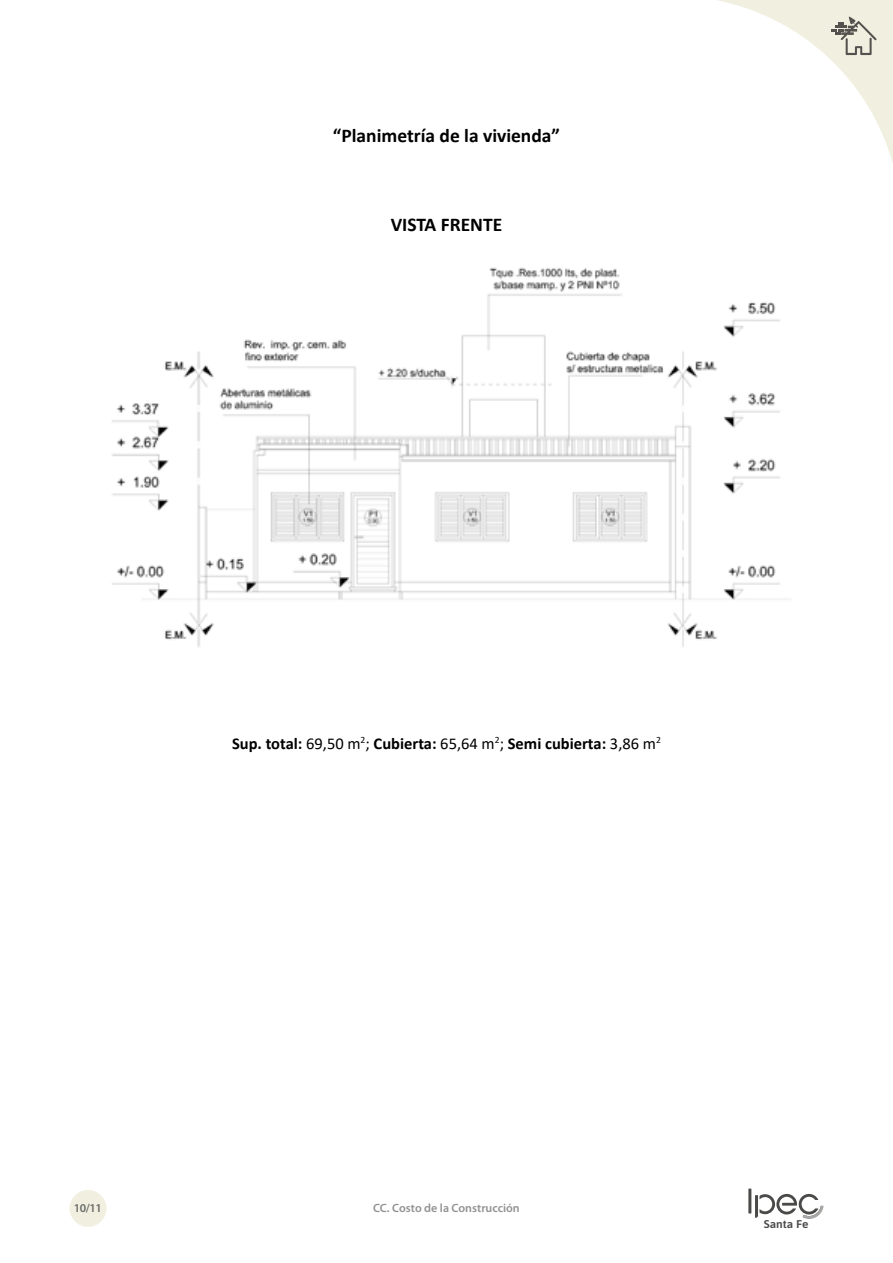
<style>
.page{position:relative;width:893px;height:1263px;background:#fff}
.page>*{position:absolute;margin:0;border:0;box-sizing:border-box;transform-origin:0 0}
.t1{font:700 19.5px "Calibri";color:#000}
.t2{font:700 16.5px "Calibri";color:#000}
.t3{font:600 12px "Myriad Pro";color:#929291}
.t4{font:600 12px "Myriad Pro";color:#6a6a69}
.t5{font:600 11.25px "Asap";color:#4a4a49;scale:1.06 1}
.s1{font-weight:400}
</style>
<div class="page">
<div style="left:70px;top:1190px;width:36px;height:37px;background:#f1f0e0;border-radius:50%"></div>
<hr style="left:748px;top:1188px;width:3px;height:25px;background:#4a4a49">
<svg style="left:755px;top:1193px;width:69px;height:26px"></svg>
<svg style="left:717px;top:0;width:176px;height:163px"></svg>
<img style="left:112px;top:267px;width:668px;height:380px">
<p class="t1" style="left:333px;top:122px;width:229px">“Planimetría de la vivienda”</p>
<p class="t1" style="left:391px;top:210px;width:113px">VISTA FRENTE</p>
<p class="t2" style="left:232px;top:732px;width:430px">Sup. total: <span class="s1">69,50 m</span><sup>2</sup><span class="s1">;</span> Cubierta: <span class="s1">65,64 m</span><sup>2</sup><span class="s1">;</span> Semi cubierta: <span class="s1">3,86 m</span><sup>2</sup></p>
<p class="t4" style="left:74px;top:1200px;width:30px">10/11</p>
<p class="t3" style="left:373px;top:1200px;width:148px">CC. Costo de la Construcción</p>
<p class="t5" style="left:764px;top:1216px;width:44px">Santa Fe</p>
</div>
